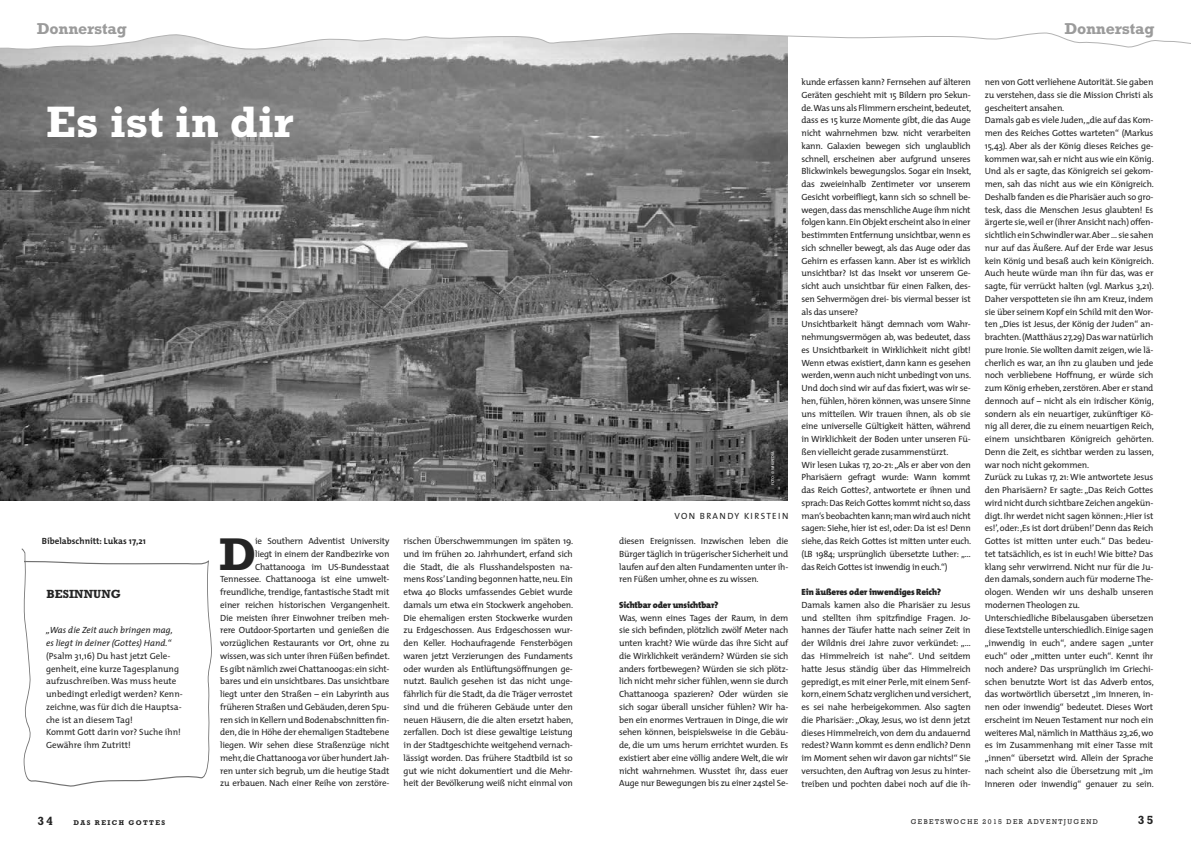
<style>
.page{position:relative;width:1191px;height:842px;background:#fff}
.page>*{position:absolute;margin:0;border:0;box-sizing:border-box;transform-origin:0 0}
.Fließtext-Initial{font:700 46.6px "Rockwell";color:#242424}
.Ü1{font:700 44.7px "Rockwell";color:#fff}
.Tagesname_links{font:700 16px "Rockwell";letter-spacing:-.01em;color:#9b9b9b}
.Tagesname_rechts{font:700 16px "Rockwell";letter-spacing:-.01em;color:#9b9b9b}
.Fragebox-ÜS{font:700 12px "Rockwell";color:#242424}
.Fließtext{font:9px/12.8px "The Mix";letter-spacing:-.02em;color:#242424;text-align:justify}
.Fließtext-Initial-2{font:9px/12.8px "The Mix";letter-spacing:-.02em;color:#242424;text-align:justify}
.Besinnung_-_text{font:9px/12.8px "The Mix";color:#242424}
.Fließtext-2{font:900 9px "The Mix";letter-spacing:-.02em;color:#242424}
.ZÜ{font:700 9px "The Mix";color:#242424}
.Fließtext-3{font:9px "The Mix";letter-spacing:.15em;color:#242424}
.t1{font:7px "Rockwell";letter-spacing:.2em;color:#242424}
.t2{font:700 7px "Rockwell";letter-spacing:.2em;color:#242424}
.Bildnachweis{font:4px "The Mix";color:#fff}
.s1{font-style:italic}
</style>
<div class="page">
<img style="left:0;top:53px;width:787px;height:447px">
<svg style="left:21px;top:548px;width:191px;height:239px"></svg>
<svg style="left:0;top:32px;width:1191px;height:21px"></svg>
<p class="Tagesname_links" style="left:37px;top:19px;width:91px">Donnerstag</p>
<p class="Tagesname_rechts" style="left:1064px;top:19px;width:91px">Donnerstag</p>
<p class="Ü1" style="left:46px;top:96px;width:249px">Es ist in dir</p>
<p class="ZÜ" style="left:42px;top:533px;width:105px">Bibelabschnitt: Lukas 17,21</p>
<p class="Fragebox-ÜS" style="left:46px;top:586px;width:76px">BESINNUNG</p>
<p class="Besinnung_-_text" style="left:46px;top:624px;width:138px"><span class="s1">„Was die Zeit auch bringen mag, es liegt in deiner (Gottes) Hand.“ </span>(Psalm 31,16) Du hast jetzt Gele&shy;genheit, eine kurze Tagesplanung aufzuschreiben. Was muss heute unbedingt erledigt werden? Kenn&shy;zeichne, was für dich die Hauptsa&shy;che ist an diesem Tag!</p>
<p class="Besinnung_-_text" style="left:46px;top:726px;width:136px">Kommt Gott darin vor? Suche ihn!<br>Gewähre ihm Zutritt!</p>
<p class="Fließtext-Initial-2" style="left:220px;top:534px;width:171px;text-align:right">ie Southern Adventist University<br>liegt in einem der Randbezirke von Chattanooga im US-Bundesstaat Tennessee. Chattanooga ist eine umwelt&shy;freundliche, trendige, fantastische Stadt mit einer reichen historischen Vergangenheit.<br>Die meisten ihrer Einwohner treiben meh&shy;rere Outdoor-Sportarten und genießen die vorzüglichen Restaurants vor Ort, ohne zu wissen, was sich unter ihren Füßen befindet.<br>Es gibt nämlich zwei Chattanoogas: ein sicht&shy;bares und ein unsichtbares. Das unsichtbare liegt unter den Straßen – ein Labyrinth aus früheren Straßen und Gebäuden, deren Spu&shy;ren sich in Kellern und Bodenabschnitten fin&shy;den, die in Höhe der ehemaligen Stadtebene liegen. Wir sehen diese Straßenzüge nicht mehr, die Chattanooga vor über hundert Jah&shy;ren unter sich begrub, um die heutige Stadt zu erbauen. Nach einer Reihe von zerstöre-</p>
<p class="Fließtext-Initial-2" style="left:403px;top:534px;width:171px">rischen Überschwemmungen im späten 19. und im frühen 20. Jahrhundert, erfand sich die Stadt, die als Flusshandelsposten na&shy;mens Ross’ Landing begonnen hatte, neu. Ein etwa 40 Blocks umfassendes Gebiet wurde damals um etwa ein Stockwerk angehoben.<br>Die ehemaligen ersten Stockwerke wurden zu Erdgeschossen. Aus Erdgeschossen wur&shy;den Keller. Hochaufragende Fensterbögen waren jetzt Verzierungen des Fundaments oder wurden als Entlüftungsöffnungen ge&shy;nutzt. Baulich gesehen ist das nicht unge&shy;fährlich für die Stadt, da die Träger verrostet sind und die früheren Gebäude unter den neuen Häusern, die die alten ersetzt haben, zerfallen. Doch ist diese gewaltige Leistung in der Stadtgeschichte weitgehend vernach&shy;lässigt worden. Das frühere Stadtbild ist so gut wie nicht dokumentiert und die Mehr&shy;heit der Bevölkerung weiß nicht einmal von</p>
<p class="Fließtext-Initial" style="left:219px;top:526px;width:39px">D</p>
<p class="Bildnachweis" style="left:769px;top:485px;width:35px;rotate:-90deg">FOTO: © WIKIPEDIA</p>
<p class="Fließtext-3" style="left:674px;top:508px;width:115px">VON BRANDY KIRSTEIN</p>
<p class="Fließtext-Initial-2" style="left:619px;top:534px;width:171px">diesen Ereignissen. Inzwischen leben die Bürger täglich in trügerischer Sicherheit und laufen auf den alten Fundamenten unter ih&shy;ren Füßen umher, ohne es zu wissen.</p>
<p class="Fließtext-2" style="left:619px;top:597px;width:101px">Sichtbar oder unsichtbar?</p>
<p class="Fließtext" style="left:619px;top:611px;width:171px">Was, wenn eines Tages der Raum, in dem sie sich befinden, plötzlich zwölf Meter nach unten kracht? Wie würde das ihre Sicht auf die Wirklichkeit verändern? Würden sie sich anders fortbewegen? Würden sie sich plötz&shy;lich nicht mehr sicher fühlen, wenn sie durch Chattanooga spazieren? Oder würden sie sich sogar überall unsicher fühlen? Wir ha&shy;ben ein enormes Vertrauen in Dinge, die wir sehen können, beispielsweise in die Gebäu&shy;de, die um ums herum errichtet wurden. Es existiert aber eine völlig andere Welt, die wir nicht wahrnehmen. Wusstet ihr, dass euer Auge nur Bewegungen bis zu einer 24stel Se-</p>
<p class="Fließtext" style="left:801px;top:75px;width:171px">kunde erfassen kann? Fernsehen auf älteren Geräten geschieht mit 15 Bildern pro Sekun&shy;de. Was uns als Flimmern erscheint, bedeutet, dass es 15 kurze Momente gibt, die das Auge nicht wahrnehmen bzw. nicht verarbeiten kann. Galaxien bewegen sich unglaublich schnell, erscheinen aber aufgrund unseres Blickwinkels bewegungslos. Sogar ein Insekt, das zweieinhalb Zentimeter vor unserem Gesicht vorbeifliegt, kann sich so schnell be&shy;wegen, dass das menschliche Auge ihm nicht folgen kann. Ein Objekt erscheint also in einer bestimmten Entfernung unsichtbar, wenn es sich schneller bewegt, als das Auge oder das Gehirn es erfassen kann. Aber ist es wirklich unsichtbar? Ist das Insekt vor unserem Ge&shy;sicht auch unsichtbar für einen Falken, des&shy;sen Sehvermögen drei- bis viermal besser ist als das unsere?</p>
<p class="Fließtext" style="left:801px;top:318px;width:171px">Unsichtbarkeit hängt demnach vom Wahr&shy;nehmungsvermögen ab, was bedeutet, dass es Unsichtbarkeit in Wirklichkeit nicht gibt!<br>Wenn etwas existiert, dann kann es gesehen werden, wenn auch nicht unbedingt von uns.<br>Und doch sind wir auf das fixiert, was wir se&shy;hen, fühlen, hören können, was unsere Sinne uns mitteilen. Wir trauen ihnen, als ob sie eine universelle Gültigkeit hätten, während in Wirklichkeit der Boden unter unseren Fü&shy;ßen vielleicht gerade zusammenstürzt.</p>
<p class="Fließtext" style="left:801px;top:458px;width:171px">Wir lesen Lukas 17, 20-21: „Als er aber von den Pharisäern gefragt wurde: Wann kommt das Reich Gottes?, antwortete er ihnen und sprach: Das Reich Gottes kommt nicht so, dass man‘s beobachten kann; man wird auch nicht sagen: Siehe, hier ist es!, oder: Da ist es! Denn siehe, das Reich Gottes ist mitten unter euch. (LB 1984; ursprünglich übersetzte Luther: „… das Reich Gottes ist inwendig in euch.“)</p>
<p class="Fließtext-2" style="left:801px;top:584px;width:141px">Ein äußeres oder inwendiges Reich?</p>
<p class="Fließtext" style="left:801px;top:598px;width:171px">Damals kamen also die Pharisäer zu Jesus und stellten ihm spitzfindige Fragen. Jo&shy;hannes der Täufer hatte nach seiner Zeit in der Wildnis drei Jahre zuvor verkündet: „… das Himmelreich ist nahe“. Und seitdem hatte Jesus ständig über das Himmelreich gepredigt, es mit einer Perle, mit einem Senf&shy;korn, einem Schatz verglichen und versichert, es sei nahe herbeigekommen. Also sagten die Pharisäer: „Okay, Jesus, wo ist denn jetzt dieses Himmelreich, von dem du andauernd redest? Wann kommt es denn endlich? Denn im Moment sehen wir davon gar nichts!“ Sie versuchten, den Auftrag von Jesus zu hinter&shy;treiben und pochten dabei noch auf die ih-</p>
<p class="Fließtext" style="left:985px;top:75px;width:170px">nen von Gott verliehene Autorität. Sie gaben zu verstehen, dass sie die Mission Christi als gescheitert ansahen.</p>
<p class="Fließtext" style="left:985px;top:114px;width:170px">Damals gab es viele Juden, „die auf das Kom&shy;men des Reiches Gottes warteten“ (Markus 15,43). Aber als der König dieses Reiches ge&shy;kommen war, sah er nicht aus wie ein König.<br>Und als er sagte, das Königreich sei gekom&shy;men, sah das nicht aus wie ein Königreich.<br>Deshalb fanden es die Pharisäer auch so gro&shy;tesk, dass die Menschen Jesus glaubten! Es ärgerte sie, weil er (ihrer Ansicht nach) offen&shy;sichtlich ein Schwindler war. Aber … sie sahen nur auf das Äußere. Auf der Erde war Jesus kein König und besaß auch kein Königreich.<br>Auch heute würde man ihn für das, was er sagte, für verrückt halten (vgl. Markus 3,21).<br>Daher verspotteten sie ihn am Kreuz, indem sie über seinem Kopf ein Schild mit den Wor&shy;ten „Dies ist Jesus, der König der Juden“ an&shy;brachten. (Matthäus 27,29) Das war natürlich pure Ironie. Sie wollten damit zeigen, wie lä&shy;cherlich es war, an ihn zu glauben und jede noch verbliebene Hoffnung, er würde sich zum König erheben, zerstören. Aber er stand dennoch auf – nicht als ein irdischer König, sondern als ein neuartiger, zukünftiger Kö&shy;nig all derer, die zu einem neuartigen Reich, einem unsichtbaren Königreich gehörten.<br>Denn die Zeit, es sichtbar werden zu lassen, war noch nicht gekommen.</p>
<p class="Fließtext" style="left:985px;top:471px;width:170px">Zurück zu Lukas 17, 21: Wie antwortete Jesus den Pharisäern? Er sagte: „Das Reich Gottes wird nicht durch sichtbare Zeichen angekün&shy;digt. Ihr werdet nicht sagen können: ‚Hier ist es!’, oder: ‚Es ist dort drüben!’ Denn das Reich Gottes ist mitten unter euch.“ Das bedeu&shy;tet tatsächlich, es ist in euch! Wie bitte? Das klang sehr verwirrend. Nicht nur für die Ju&shy;den damals, sondern auch für moderne The&shy;ologen. Wenden wir uns deshalb unseren modernen Theologen zu.</p>
<p class="Fließtext" style="left:985px;top:611px;width:170px">Unterschiedliche Bibelausgaben übersetzen diese Textstelle unterschiedlich. Einige sagen „inwendig in euch“, andere sagen „unter euch“ oder „mitten unter euch“. Kennt ihr noch andere? Das ursprünglich im Griechi&shy;schen benutzte Wort ist das Adverb entos, das wortwörtlich übersetzt „im Inneren, in&shy;nen oder inwendig“ bedeutet. Dieses Wort erscheint im Neuen Testament nur noch ein weiteres Mal, nämlich in Matthäus 23,26, wo es im Zusammenhang mit einer Tasse mit „innen“ übersetzt wird. Allein der Sprache nach scheint also die Übersetzung mit „im Inneren oder inwendig“ genauer zu sein.</p>
<h3 class="Fragebox-ÜS" style="left:38px;top:813px;width:17px">34</h3>
<p class="t2" style="left:74px;top:818px;width:93px">DAS REICH GOTTES</p>
<p class="t1" style="left:911px;top:818px;width:188px">GEBETSWOCHE 2015 DER ADVENTJUGEND</p>
<h3 class="Fragebox-ÜS" style="left:1137px;top:813px;width:17px">35</h3>
</div>
